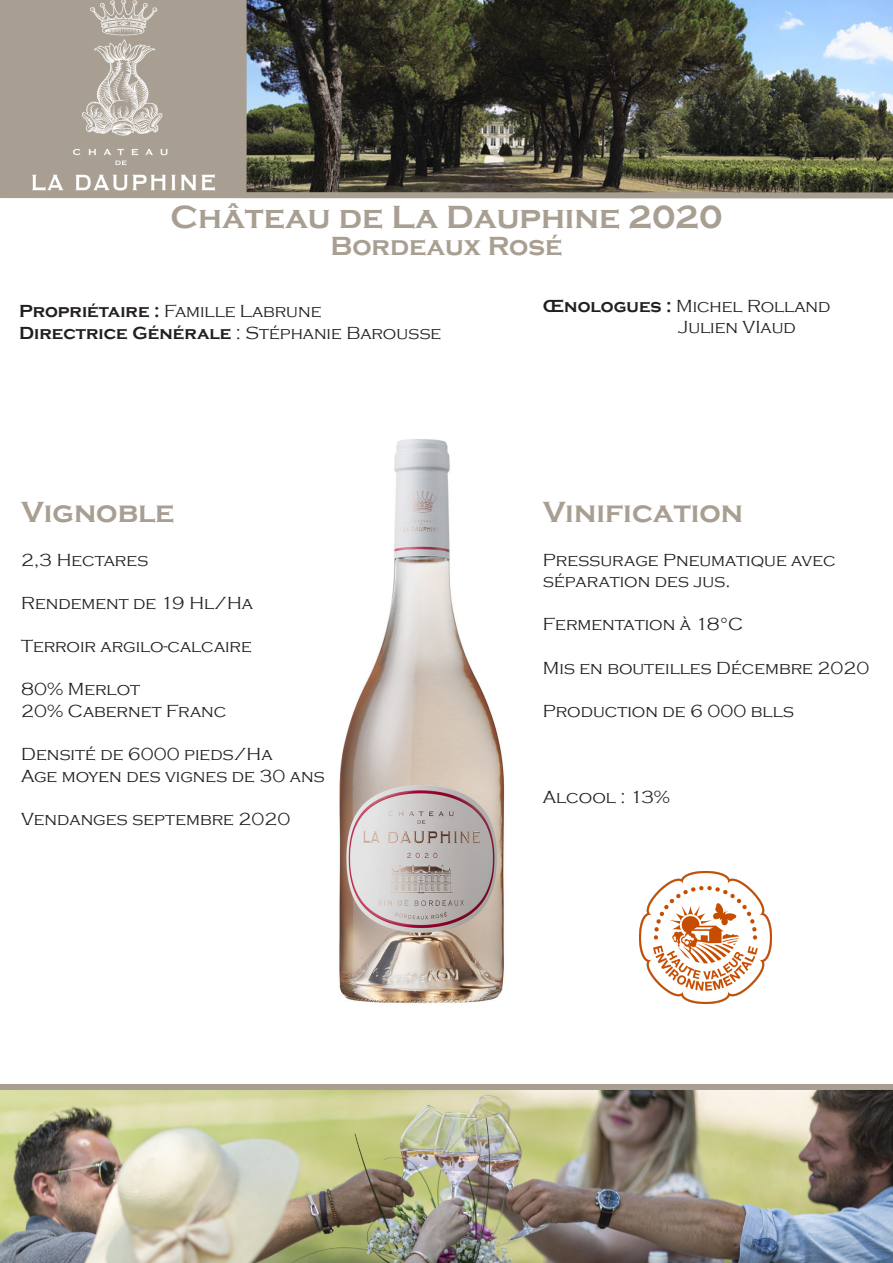
<style>
.page{position:relative;width:893px;height:1263px;background:#fff}
.page>*{position:absolute;margin:0;border:0;box-sizing:border-box;transform-origin:0 0}
.t1{font:700 33px "Copperplate Gothic";color:#a89f92}
.t2{font:700 30px "Copperplate Gothic";color:#a89f92}
.t3{font:700 27px "Copperplate Gothic";color:#a89f92}
.t4{font:300 18px/21.6px "Copperplate Gothic";color:#231f20}
.t5{font:700 18px "Copperplate Gothic";color:#231f20}
.s1{font-weight:700}
.s2{font-weight:300}
</style>
<div class="page">
<img style="left:247px;top:0;width:646px;height:192px">
<svg style="left:0;top:0;width:247px;height:192px"></svg>
<div style="left:0;top:192px;width:893px;height:6px;background:#a89f92"></div>
<img style="left:339px;top:439px;width:166px;height:565px">
<img style="left:0;top:1090px;width:893px;height:173px">
<div style="left:0;top:1084px;width:893px;height:6px;background:#a89f92"></div>
<img style="left:640px;top:872px;width:132px;height:131px">
<p class="t1" style="left:170px;top:199px;width:554px">Château de La Dauphine 2020</p>
<p class="t3" style="left:331px;top:231px;width:233px">Bordeaux Rosé</p>
<p class="t4" style="left:19px;top:301px;width:304px"><span class="s1">Propriétaire :</span> Famille Labrune</p>
<p class="t5" style="left:19px;top:323px;width:424px">Directrice Générale <span class="s2">: Stéphanie Barousse</span></p>
<p class="t2" style="left:21px;top:496px;width:155px">Vignoble</p>
<p class="t4" style="left:21px;top:549px;width:128px">2,3 Hectares</p>
<p class="t4" style="left:21px;top:592px;width:233px">Rendement de 19 Hl/Ha</p>
<p class="t4" style="left:21px;top:635px;width:232px">Terroir argilo-calcaire</p>
<p class="t4" style="left:21px;top:679px;width:120px">80% Merlot</p>
<p class="t4" style="left:21px;top:700px;width:207px">20% Cabernet Franc</p>
<p class="t4" style="left:21px;top:743px;width:253px">Densité de 6000 pieds/Ha</p>
<p class="t4" style="left:21px;top:765px;width:305px">Age moyen des vignes de 30 ans</p>
<p class="t4" style="left:21px;top:808px;width:271px">Vendanges septembre 2020</p>
<p class="t4" style="left:543px;top:295px;width:289px"><span class="s1">Œnologues :</span> Michel Rolland</p>
<p class="t4" style="left:678px;top:317px;width:119px">Julien VIaud</p>
<p class="t2" style="left:543px;top:496px;width:202px">Vinification</p>
<p class="t4" style="left:543px;top:549px;width:294px">Pressurage Pneumatique avec séparation des jus.</p>
<p class="t4" style="left:543px;top:614px;width:202px">Fermentation à 18°C</p>
<p class="t4" style="left:543px;top:657px;width:328px">Mis en bouteilles Décembre 2020</p>
<p class="t4" style="left:543px;top:700px;width:253px">Production de 6 000 blls</p>
<p class="t4" style="left:543px;top:787px;width:129px">Alcool : 13%</p>
</div>
